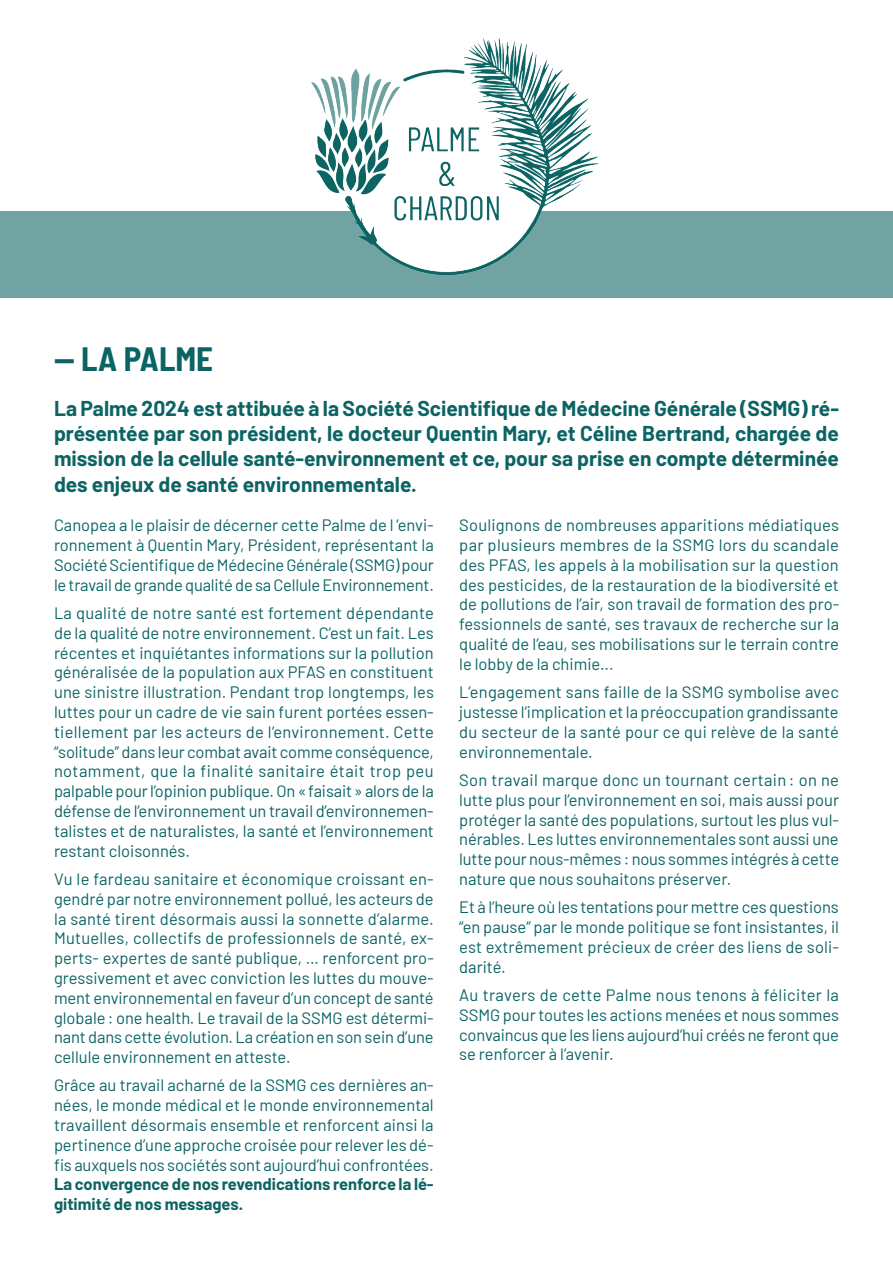
<style>
.page{position:relative;width:893px;height:1263px;background:#fff}
.page>*{position:absolute;margin:0;border:0;box-sizing:border-box;transform-origin:0 0}
.t1{font:700 semi-condensed 33px "Barlow";color:#0b6463}
.t2{font:700 21px/25.2px "Barlow";color:#0b6463;text-align:justify}
.t3{font:16.5px/19.8px "Barlow";letter-spacing:-.005em;color:#0b6463;text-align:justify}
.t4{font:700 16.5px/19.8px "Barlow";color:#0b6463}
</style>
<div class="page">
<div style="left:0;top:211px;width:893px;height:87px;background:#70a3a1"></div>
<img style="left:311px;top:38px;width:288px;height:236px">
<h1 class="t1" style="left:54px;top:335px;width:161px">— LA PALME</h1>
<p class="t2" style="left:54px;top:394px;width:786px">La Palme 2024 est attibuée à la Société Scientifique de Médecine Générale (SSMG) ré&shy;présentée par son président, le docteur Quentin Mary, et Céline Bertrand, chargée de mission de la cellule santé-environnement et ce, pour sa prise en compte déterminée des enjeux de santé environnementale.</p>
<p class="t3" style="left:54px;top:514px;width:381px">Canopea a le plaisir de décerner cette Palme de l ’envi&shy;ronnement à Quentin Mary, Président, représentant la Société Scientifique de Médecine Générale (SSMG) pour le travail de grande qualité de sa Cellule Environnement.</p>
<p class="t3" style="left:54px;top:602px;width:381px">La qualité de notre santé est fortement dépendante de la qualité de notre environnement. C’est un fait. Les récentes et inquiétantes informations sur la pollution généralisée de la population aux PFAS en constituent une sinistre illustration. Pendant trop longtemps, les luttes pour un cadre de vie sain furent portées essen&shy;tiellement par les acteurs de l’environnement. Cette “solitude” dans leur combat avait comme conséquence, notamment, que la finalité sanitaire était trop peu palpable pour l’opinion publique. On «faisait» alors de la défense de l’environnement un travail d’environnemen&shy;talistes et de naturalistes, la santé et l’environnement restant cloisonnés.</p>
<p class="t3" style="left:54px;top:868px;width:381px">Vu le fardeau sanitaire et économique croissant en&shy;gendré par notre environnement pollué, les acteurs de la santé tirent désormais aussi la sonnette d’alarme.<br>Mutuelles, collectifs de professionnels de santé, ex&shy;perts- expertes de santé publique, … renforcent pro&shy;gressivement et avec conviction les luttes du mouve&shy;ment environnemental en faveur d’un concept de santé globale: one health. Le travail de la SSMG est détermi&shy;nant dans cette évolution. La création en son sein d’une cellule environnement en atteste.</p>
<p class="t3" style="left:54px;top:1074px;width:381px">Grâce au travail acharné de la SSMG ces dernières an&shy;nées, le monde médical et le monde environnemental travaillent désormais ensemble et renforcent ainsi la pertinence d’une approche croisée pour relever les dé&shy;fis auxquels nos sociétés sont aujourd’hui confrontées.</p>
<p class="t4" style="left:54px;top:1173px;width:381px">La convergence de nos revendications renforce la lé&shy;gitimité de nos messages.</p>
<p class="t3" style="left:459px;top:514px;width:381px">Soulignons de nombreuses apparitions médiatiques par plusieurs membres de la SSMG lors du scandale des PFAS, les appels à la mobilisation sur la question des pesticides, de la restauration de la biodiversité et de pollutions de l’air, son travail de formation des pro&shy;fessionnels de santé, ses travaux de recherche sur la qualité de l’eau, ses mobilisations sur le terrain contre le lobby de la chimie...</p>
<p class="t3" style="left:459px;top:681px;width:381px">L’engagement sans faille de la SSMG symbolise avec justesse l’implication et la préoccupation grandissante du secteur de la santé pour ce qui relève de la santé environnementale.</p>
<p class="t3" style="left:459px;top:769px;width:381px">Son travail marque donc un tournant certain : on ne lutte plus pour l’environnement en soi, mais aussi pour protéger la santé des populations, surtout les plus vul&shy;nérables. Les luttes environnementales sont aussi une lutte pour nous-mêmes : nous sommes intégrés à cette nature que nous souhaitons préserver.</p>
<p class="t3" style="left:459px;top:896px;width:381px">Et à l’heure où les tentations pour mettre ces questions “en pause” par le monde politique se font insistantes, il est extrêmement précieux de créer des liens de soli&shy;darité.</p>
<p class="t3" style="left:459px;top:984px;width:381px">Au travers de cette Palme nous tenons à féliciter la SSMG pour toutes les actions menées et nous sommes convaincus que les liens aujourd’hui créés ne feront que se renforcer à l’avenir.</p>
</div>
